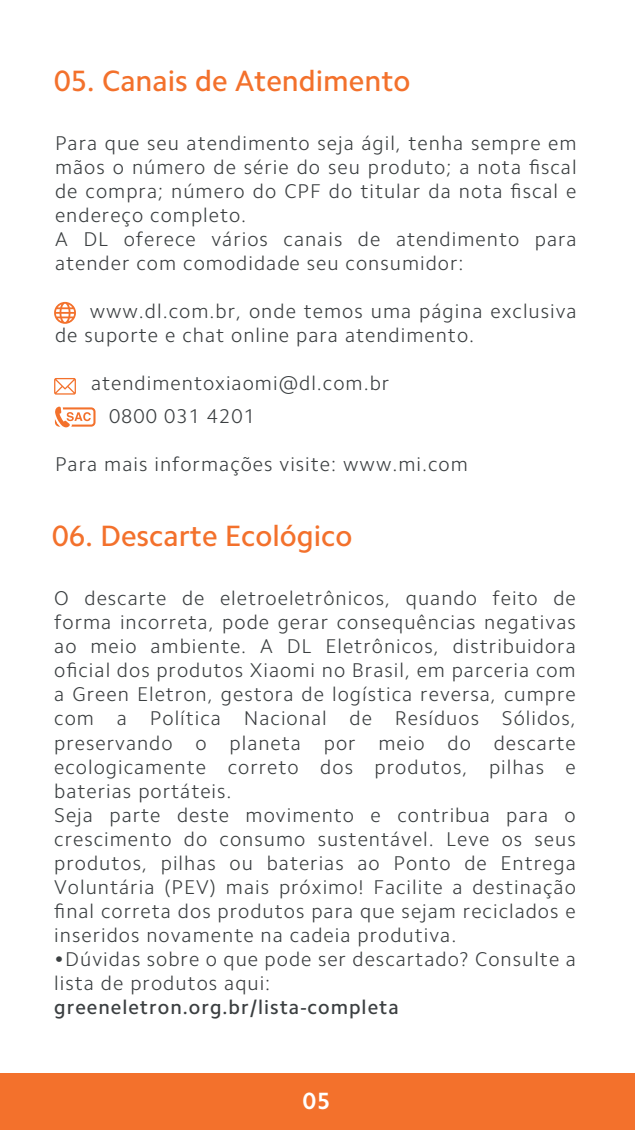
<style>
.page{position:relative;width:635px;height:1130px;background:#fff}
.page>*{position:absolute;margin:0;border:0;box-sizing:border-box;transform-origin:0 0}
.t1{font:500 29.6px "Camphor Pro";color:#f3712c}
.t2{font:700 23.6px "Camphor Pro";color:#fff}
.t3{font:300 20px/24px "Camphor Pro";letter-spacing:.05em;color:#3b3f41}
.t4{font:500 20px "Camphor Pro";letter-spacing:.05em;color:#3b3f41}
</style>
<div class="page">
<div style="left:0;top:1073px;width:635px;height:56px;background:#f3712c"></div>
<svg style="left:54px;top:302px;width:22px;height:22px"></svg>
<svg style="left:54px;top:378px;width:22px;height:16px"></svg>
<svg style="left:54px;top:406px;width:42px;height:22px"></svg>
<h1 class="t1" style="left:54px;top:63px;width:358px">05. Canais de Atendimento</h1>
<p class="t3" style="left:55px;top:131px;width:523px">Para que seu atendimento seja ágil, tenha sempre em mãos o número de série do seu produto; a nota fiscal de compra; número do CPF do titular da nota fiscal e endereço completo.<br>A DL oferece vários canais de atendimento para atender com comodidade seu consumidor:</p>
<p class="t3" style="left:55px;top:299px;width:523px;text-indent:35px">www.dl.com.br, onde temos uma página exclusiva de suporte e chat online para atendimento.</p>
<p class="t3" style="left:109px;top:367px;width:282px;line-height:32px;text-indent:-18px">atendimentoxiaomi@dl.com.br<br>0800 031 4201</p>
<p class="t3" style="left:55px;top:451px;width:414px">Para mais informações visite: www.mi.com</p>
<h1 class="t1" style="left:52px;top:518px;width:302px">06. Descarte Ecológico</h1>
<p class="t3" style="left:54px;top:586px;width:523px">O descarte de eletroeletrônicos, quando feito de forma incorreta, pode gerar consequências negativas ao meio ambiente. A DL Eletrônicos, distribuidora oficial dos produtos Xiaomi no Brasil, em parceria com a Green Eletron, gestora de logística reversa, cumpre com a Política Nacional de Resíduos Sólidos, preservando o planeta por meio do descarte ecologicamente correto dos produtos, pilhas e baterias portáteis.<br>Seja parte deste movimento e contribua para o crescimento do consumo sustentável. Leve os seus produtos, pilhas ou baterias ao Ponto de Entrega Voluntária (PEV) mais próximo! Facilite a destinação final correta dos produtos para que sejam reciclados e inseridos novamente na cadeia produtiva.</p>
<p class="t3" style="left:54px;top:946px;width:523px">•Dúvidas sobre o que pode ser descartado? Consulte a lista de produtos aqui:</p>
<p class="t4" style="left:54px;top:994px;width:346px">greeneletron.org.br/lista-completa</p>
<p class="t2" style="left:303px;top:1087px;width:29px">05</p>
</div>
